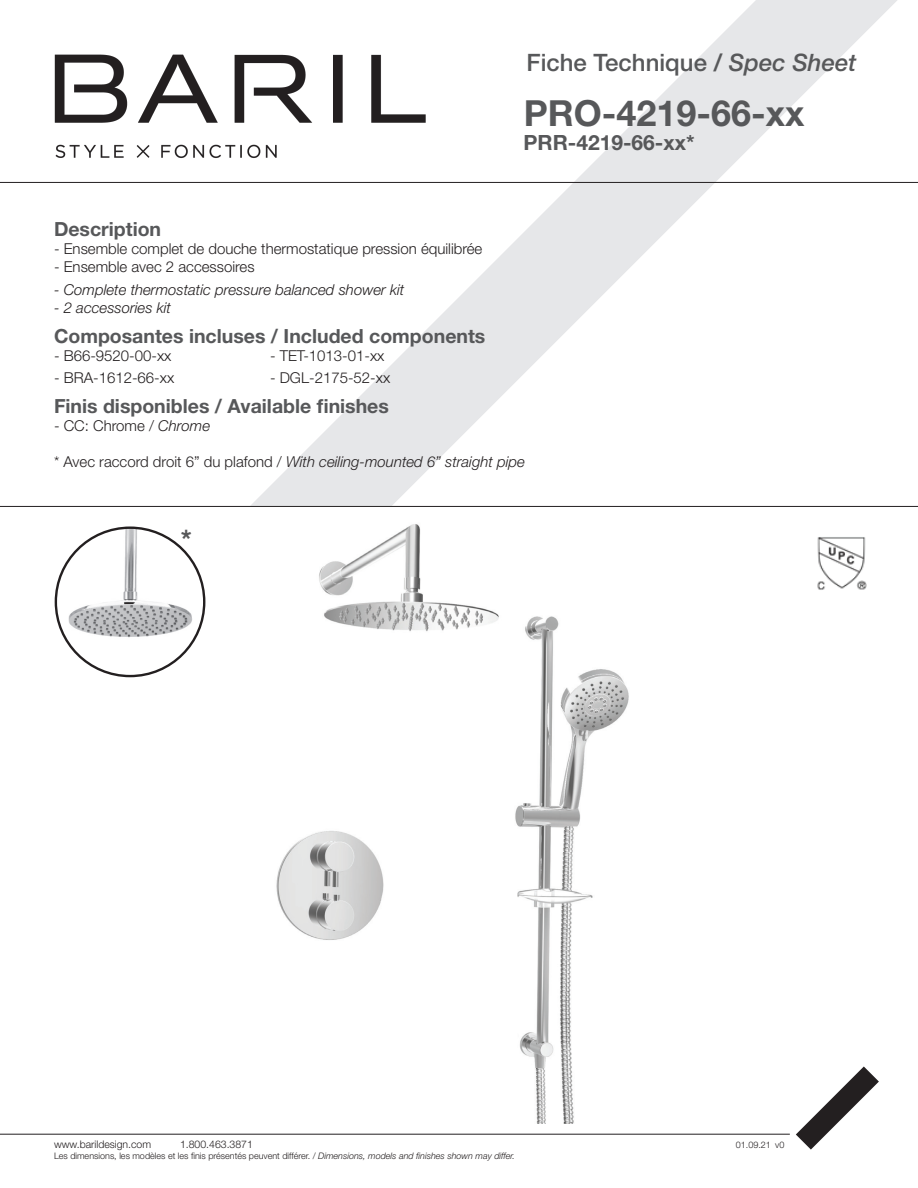
<style>
.page{position:relative;width:918px;height:1188px;background:#fff}
.page>*{position:absolute;margin:0;border:0;box-sizing:border-box;transform-origin:0 0}
.t1{font:700 36px "Helvetica Neue LT Std";color:#57585a}
.colonne_de_gauche{font:700 27px "Helvetica Neue LT Std";color:#57585a}
.t2{font:500 24px "Helvetica Neue LT Std";color:#57585a}
.t3{font:700 21px "Helvetica Neue LT Std";color:#57585a}
.t4{font:700 19.5px "Helvetica Neue LT Std";color:#57585a}
.t5{font:300 15px "Helvetica Neue LT Std";color:#231f20}
.t6{font:italic 300 15px "Helvetica Neue LT Std";color:#231f20}
.t7{font:300 10.5px "Helvetica Neue LT Std";color:#231f20}
.t8{font:300 9px "Helvetica Neue LT Std";color:#231f20}
.s1{font-style:italic}
.s2{font-style:normal}
</style>
<div class="page">
<svg style="left:250px;top:0;width:648px;height:506px"></svg>
<hr style="left:0;top:182px;width:918px;height:1px;background:#231f20">
<hr style="left:0;top:506px;width:918px;height:1px;background:#231f20">
<hr style="left:0;top:1134px;width:790px;height:1px;background:#231f20">
<svg style="left:796px;top:1066px;width:83px;height:84px"></svg>
<img style="left:817px;top:537px;width:50px;height:53px">
<img style="left:54px;top:54px;width:376px;height:112px">
<img style="left:276px;top:616px;width:353px;height:507px">
<img style="left:56px;top:528px;width:148px;height:121px">
<img style="left:301px;top:524px;width:214px;height:140px">
<h3 class="t2" style="left:526px;top:48px;width:331px">Fiche Technique / <span class="s1">Spec Sheet</span></h3>
<p class="t1" style="left:524px;top:91px;width:282px">PRO-4219-66-xx</p>
<p class="t3" style="left:524px;top:130px;width:173px">PRR-4219-66-xx*</p>
<p class="t4" style="left:54px;top:217px;width:109px">Description</p>
<p class="t5" style="left:54px;top:240px;width:430px">- Ensemble complet de douche thermostatique pression équilibrée</p>
<p class="t5" style="left:54px;top:258px;width:202px">- Ensemble avec 2 accessoires</p>
<p class="t6" style="left:54px;top:281px;width:352px">- Complete thermostatic pressure balanced shower kit</p>
<p class="t6" style="left:54px;top:299px;width:118px">- 2 accessories kit</p>
<p class="t4" style="left:54px;top:324px;width:433px">Composantes incluses / Included components</p>
<p class="t5" style="left:54px;top:346px;width:119px">- B66-9520-00-xx</p>
<p class="t5" style="left:270px;top:346px;width:116px">- TET-1013-01-xx</p>
<p class="t5" style="left:54px;top:369px;width:122px">- BRA-1612-66-xx</p>
<p class="t5" style="left:270px;top:369px;width:122px">- DGL-2175-52-xx</p>
<p class="t4" style="left:54px;top:394px;width:336px">Finis disponibles / Available finishes</p>
<p class="t5" style="left:54px;top:417px;width:158px">- CC: Chrome / <span class="s1">Chrome</span></p>
<p class="t6" style="left:54px;top:453px;width:472px"><span class="s2">* Avec raccord droit 6” du plafond /</span> With ceiling-mounted 6” straight pipe</p>
<p class="colonne_de_gauche" style="left:181px;top:522px;width:12px">*</p>
<p class="t7" style="left:54px;top:1138px;width:99px">www.barildesign.com</p>
<p class="t7" style="left:180px;top:1138px;width:74px">1.800.463.3871</p>
<p class="t8" style="left:736px;top:1139px;width:37px">01.09.21</p>
<p class="t8" style="left:54px;top:1150px;width:463px">Les dimensions, les modèles et les finis présentés peuvent différer. / <span class="s1">Dimensions, models and finishes shown may differ.</span></p>
<p class="t8" style="left:775px;top:1140px;width:11px">v0</p>
</div>
